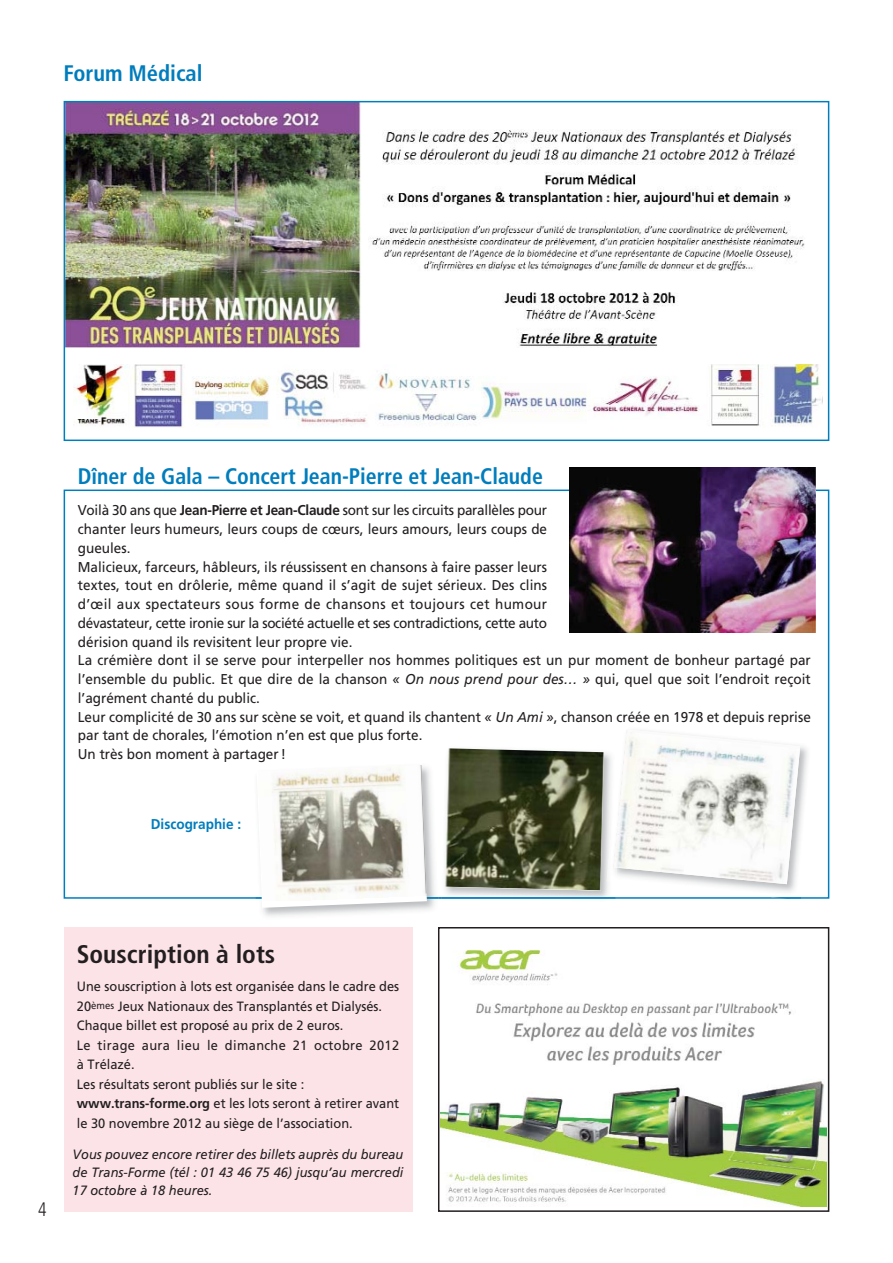
<style>
.page{position:relative;width:893px;height:1263px;background:#fff}
.page>*{position:absolute;margin:0;border:0;box-sizing:border-box;transform-origin:0 0}
.t1{font:700 condensed 25.5px "Frutiger";color:#231f20}
.t2{font:700 condensed 22.5px "Frutiger";color:#007dbd}
.t3{font:300 condensed 19.5px "Frutiger";color:#231f20;scale:.9 1}
.t4{font:14.25px/18.8px "Frutiger";color:#231f20;scale:.95 1}
.t5{font:700 14.25px "Frutiger";color:#007dbd;scale:.95 1}
.t6{font:13.5px/19.5px "Frutiger";color:#231f20;scale:.95 1}
.t7{font:italic 13.5px/18px "Frutiger";color:#231f20;text-align:justify;scale:.95 1}
.s1{font-weight:700}
.s2{font-style:italic}
</style>
<div class="page">
<img style="left:67px;top:104px;width:738px;height:244px">
<div style="left:64px;top:101px;width:765px;height:340px;border:2px solid #007dbd"></div>
<img style="left:74px;top:364px;width:748px;height:63px">
<div style="left:64px;top:927px;width:348px;height:285px;background:#fce3e8"></div>
<img style="left:569px;top:468px;width:246px;height:165px">
<img style="left:262px;top:899px;width:173px;height:17px">
<img style="left:427px;top:768px;width:8px;height:129px">
<img style="left:255px;top:897px;width:183px;height:2px">
<svg style="left:257px;top:897px;width:170px;height:11px"></svg>
<img style="left:258px;top:765px;width:169px;height:136px">
<img style="left:442px;top:897px;width:173px;height:2px">
<img style="left:446px;top:752px;width:163px;height:145px">
<img style="left:445px;top:748px;width:158px;height:143px">
<img style="left:707px;top:746px;width:101px;height:146px">
<img style="left:772px;top:897px;width:29px;height:2px">
<img style="left:606px;top:752px;width:5px;height:130px">
<img style="left:613px;top:731px;width:187px;height:153px">
<img style="left:441px;top:949px;width:385px;height:258px">
<div style="left:438px;top:927px;width:391px;height:285px;border:2px solid #231f20"></div>
<h2 class="t2" style="left:64px;top:64px;width:141px">Forum Médical</h2>
<h2 class="t2" style="left:78px;top:467px;width:466px">Dîner de Gala – Concert Jean-Pierre et Jean-Claude</h2>
<p class="t4" style="left:78px;top:502px;width:773px">Voilà 30 ans que <span class="s1">Jean-Pierre et Jean-Claude</span> sont sur les circuits parallèles pour<br>chanter leurs humeurs, leurs coups de cœurs, leurs amours, leurs coups de<br>gueules.<br>Malicieux, farceurs, hâbleurs, ils réussissent en chansons à faire passer leurs<br>textes, tout en drôlerie, même quand il s’agit de sujet sérieux. Des clins<br>d’œil aux spectateurs sous forme de chansons et toujours cet humour<br>dévastateur, cette ironie sur la société actuelle et ses contradictions, cette auto<br>dérision quand ils revisitent leur propre vie.<br>La crémière dont il se serve pour interpeller nos hommes politiques est un pur moment de bonheur partagé par l’ensemble du public. Et que dire de la chanson <span class="s2">« On nous prend pour des… »</span> qui, quel que soit l’endroit reçoit l’agrément chanté du public.<br>Leur complicité de 30 ans sur scène se voit, et quand ils chantent <span class="s2">« Un Ami »</span>, chanson créée en 1978 et depuis reprise par tant de chorales, l’émotion n’en est que plus forte.<br>Un très bon moment à partager !</p>
<p class="t5" style="left:151px;top:819px;width:96px">Discographie :</p>
<h3 class="t3" style="left:38px;top:1202px;width:11px">4</h3>
<h1 class="t1" style="left:77px;top:944px;width:200px">Souscription à lots</h1>
<p class="t6" style="left:77px;top:978px;width:341px">Une souscription à lots est organisée dans le cadre des 20<sup>èmes</sup> Jeux Nationaux des Transplantés et Dialysés.<br>Chaque billet est proposé au prix de 2 euros.<br>Le tirage aura lieu le dimanche 21 octobre 2012 à Trélazé.<br>Les résultats seront publiés sur le site : <span class="s1">www.trans-forme.org</span> et les lots seront à retirer avant le 30 novembre 2012 au siège de l’association.</p>
<p class="t7" style="left:73px;top:1146px;width:350px">Vous pouvez encore retirer des billets auprès du bureau de Trans-Forme (tél : 01 43 46 75 46) jusqu’au mercredi 17 octobre à 18 heures.</p>
</div>
